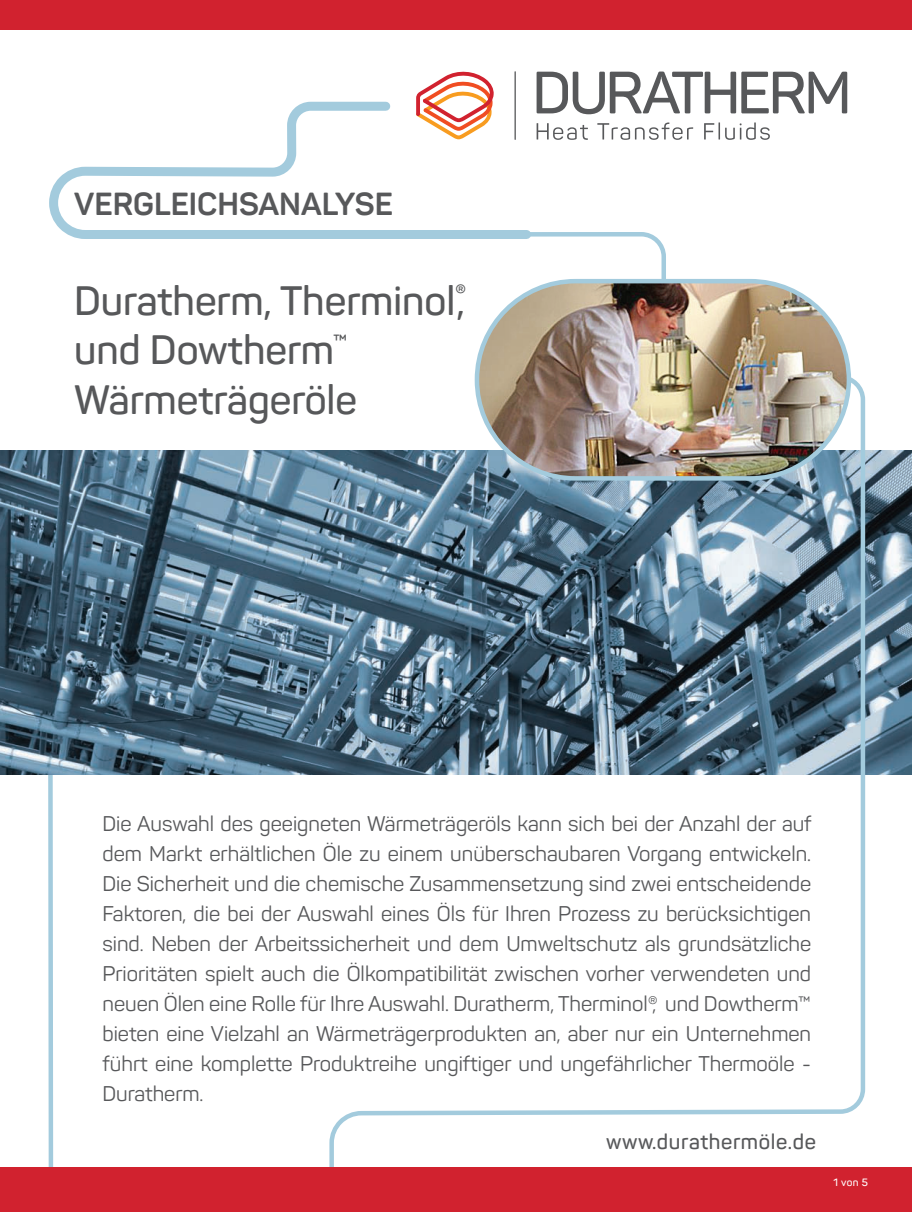
<style>
.page{position:relative;width:912px;height:1212px;background:#fff}
.page>*{position:absolute;margin:0;border:0;box-sizing:border-box;transform-origin:0 0}
.t1{font:600 40.5px/49.5px "Panton";color:#57585a}
.t2{font:700 31.5px "Panton";color:#57585a}
.t3{font:21px/30px "Panton";color:#57585a;text-align:justify}
.t4{font:600 21px "Panton";letter-spacing:.03em;color:#57585a}
.t5{font:600 10.5px "Panton";color:#fff}
</style>
<div class="page">
<svg style="left:46px;top:774px;width:9px;height:393px"></svg>
<img style="left:0;top:451px;width:912px;height:323px">
<svg style="left:536px;top:72px;width:311px;height:42px"></svg>
<svg style="left:536px;top:123px;width:52px;height:17px"></svg>
<svg style="left:597px;top:122px;width:96px;height:18px"></svg>
<svg style="left:704px;top:122px;width:66px;height:18px"></svg>
<hr style="left:514px;top:71px;width:2px;height:69px;background:#57585a">
<svg style="left:416px;top:71px;width:78px;height:26px"></svg>
<div style="left:0;top:0;width:912px;height:30px;background:#d1222f"></div>
<svg style="left:49px;top:97px;width:467px;height:142px"></svg>
<svg style="left:327px;top:373px;width:540px;height:794px"></svg>
<svg style="left:300px;top:230px;width:366px;height:50px"></svg>
<img style="left:477px;top:281px;width:372px;height:197px">
<div style="left:475px;top:279px;width:376px;height:202px;border:4px solid #a3cbdd;border-radius:99px"></div>
<div style="left:0;top:1167px;width:912px;height:45px;background:#d1222f"></div>
<h2 class="t2" style="left:74px;top:185px;width:320px">VERGLEICHSANALYSE</h2>
<h1 class="t1" style="left:74px;top:276px;width:394px">Duratherm, Therminol<sup>®</sup>, und Dowtherm<sup>™<br></sup>Wärmeträgeröle</h1>
<p class="t3" style="left:102px;top:808px;width:711px">Die Auswahl des geeigneten Wärmeträgeröls kann sich bei der Anzahl der auf dem Markt erhältlichen Öle zu einem unüberschaubaren Vorgang entwickeln.<br>Die Sicherheit und die chemische Zusammensetzung sind zwei entscheidende Faktoren, die bei der Auswahl eines Öls für Ihren Prozess zu berücksichtigen sind. Neben der Arbeitssicherheit und dem Umweltschutz als grundsätzliche Prioritäten spielt auch die Ölkompatibilität zwischen vorher verwendeten und neuen Ölen eine Rolle für Ihre Auswahl. Duratherm, Therminol®, und Dowtherm™ bieten eine Vielzahl an Wärmeträgerprodukten an, aber nur ein Unternehmen führt eine komplette Produktreihe ungiftiger und ungefährlicher Thermoöle - Duratherm.</p>
<p class="t4" style="left:606px;top:1128px;width:211px">www.durathermöle.de</p>
<p class="t5" style="left:833px;top:1176px;width:36px">1 von 5</p>
</div>
